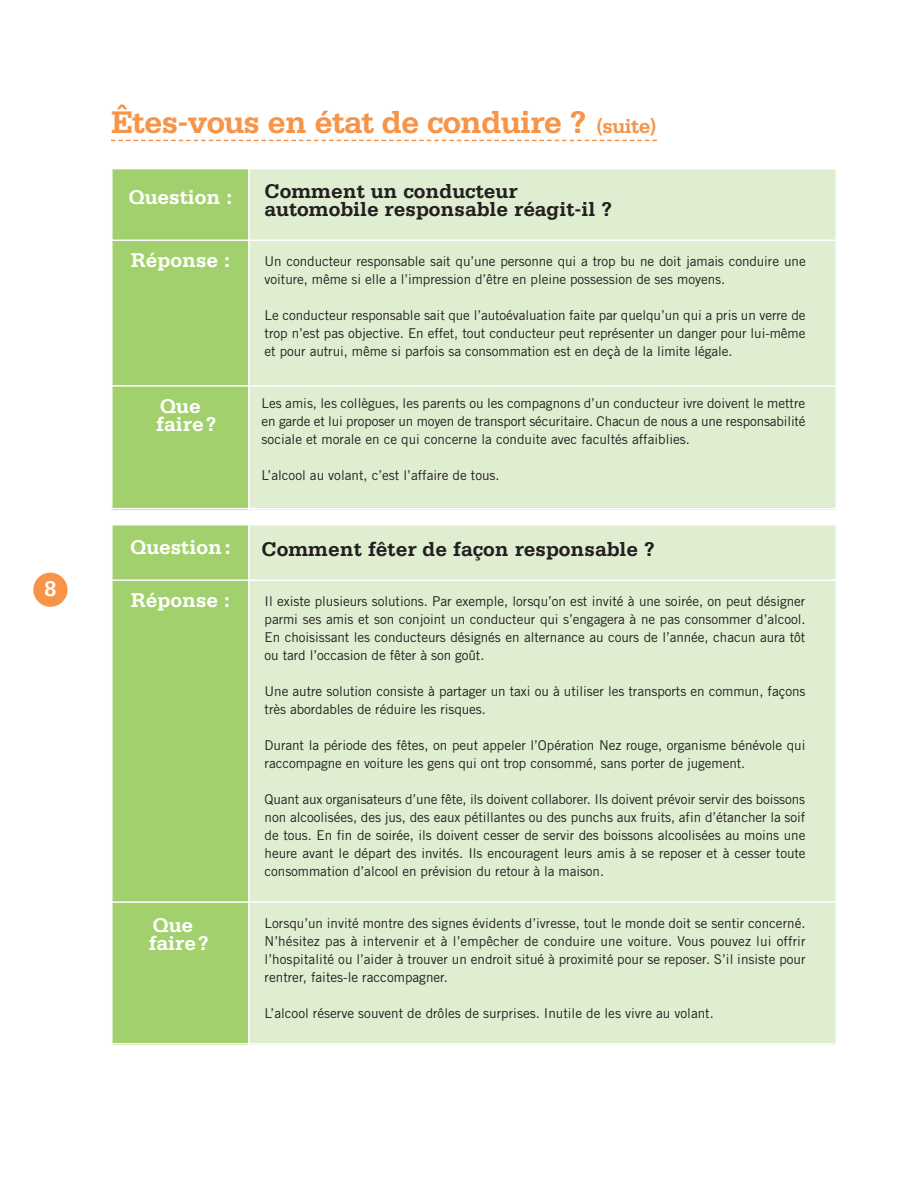
<style>
.page{position:relative;width:918px;height:1188px;background:#fff}
.page>*{position:absolute;margin:0;border:0;box-sizing:border-box;transform-origin:0 0}
.t1{font:700 33px "Serifa";letter-spacing:-.025em;color:#f79447}
.t2{font:700 22.5px "Serifa";color:#fff}
.t3{font:700 21px/18px "Serifa";color:#231f20}
.t4{font:700 21px/18px "Serifa";color:#fff}
.t5{font:13.5px/18px "Trade Gothic";letter-spacing:-.005em;color:#231f20;text-align:justify}
.s1{font-size:21px}
</style>
<div class="page">
<svg style="left:111px;top:140px;width:546px;height:1px"></svg>
<div style="left:33px;top:573px;width:34px;height:34px;background:#f79447;border-radius:50%"></div>
<div style="left:111px;top:168px;width:138px;height:72px;background:#a2d06d"></div>
<div style="left:249px;top:168px;width:588px;height:72px;background:#dfedd0"></div>
<div style="left:111px;top:240px;width:138px;height:146px;background:#a2d06d"></div>
<div style="left:249px;top:240px;width:588px;height:146px;background:#dfedd0"></div>
<div style="left:111px;top:386px;width:138px;height:123px;background:#a2d06d"></div>
<div style="left:249px;top:386px;width:588px;height:123px;background:#dfedd0"></div>
<hr style="left:111px;top:168px;width:2px;height:341px;background:#fff">
<hr style="left:248px;top:168px;width:2px;height:341px;background:#fff">
<hr style="left:836px;top:168px;width:1px;height:341px;background:#fff">
<hr style="left:111px;top:168px;width:726px;height:1px;background:#fff">
<hr style="left:111px;top:240px;width:726px;height:1px;background:#fff">
<hr style="left:111px;top:385px;width:726px;height:2px;background:#fff">
<hr style="left:111px;top:508px;width:726px;height:1px;background:#fff">
<div style="left:111px;top:524px;width:138px;height:56px;background:#a2d06d"></div>
<div style="left:249px;top:524px;width:588px;height:56px;background:#dfedd0"></div>
<div style="left:111px;top:580px;width:138px;height:322px;background:#a2d06d"></div>
<div style="left:249px;top:580px;width:588px;height:322px;background:#dfedd0"></div>
<div style="left:111px;top:902px;width:138px;height:143px;background:#a2d06d"></div>
<div style="left:249px;top:902px;width:588px;height:143px;background:#dfedd0"></div>
<hr style="left:111px;top:524px;width:2px;height:521px;background:#fff">
<hr style="left:248px;top:524px;width:2px;height:521px;background:#fff">
<hr style="left:836px;top:524px;width:1px;height:521px;background:#fff">
<hr style="left:111px;top:524px;width:726px;height:1px;background:#fff">
<hr style="left:111px;top:579px;width:726px;height:2px;background:#fff">
<hr style="left:111px;top:901px;width:726px;height:2px;background:#fff">
<hr style="left:111px;top:1043px;width:726px;height:2px;background:#fff">
<h2 class="t2" style="left:44px;top:581px;width:14px">8</h2>
<h1 class="t1" style="left:111px;top:112px;width:547px">Êtes-vous en état de conduire ? <span class="s1">(suite)</span></h1>
<h3 class="t4" style="left:128px;top:190px;width:105px">Question :</h3>
<h3 class="t3" style="left:265px;top:184px;width:349px">Comment un conducteur automobile responsable réagit-il ?</h3>
<h3 class="t4" style="left:131px;top:253px;width:101px">Réponse :</h3>
<p class="t5" style="left:265px;top:253px;width:543px">Un conducteur responsable sait qu’une personne qui a trop bu ne doit jamais conduire une voiture, même si elle a l’impression d’être en pleine possession de ses moyens.</p>
<p class="t5" style="left:265px;top:307px;width:542px">Le conducteur responsable sait que l’autoévaluation faite par quelqu’un qui a pris un verre de trop n’est pas objective. En effet, tout conducteur peut représenter un danger pour lui-même et pour autrui, même si parfois sa consommation est en deçà de la limite légale.</p>
<h3 class="t4" style="left:156px;top:399px;width:62px">Que faire?</h3>
<p class="t5" style="left:262px;top:396px;width:546px">Les amis, les collègues, les parents ou les compagnons d’un conducteur ivre doivent le mettre en garde et lui proposer un moyen de transport sécuritaire. Chacun de nous a une responsabilité sociale et morale en ce qui concerne la conduite avec facultés affaiblies.</p>
<p class="t5" style="left:262px;top:468px;width:240px">L’alcool au volant, c’est l’affaire de tous.</p>
<h3 class="t4" style="left:130px;top:540px;width:102px">Question:</h3>
<h3 class="t3" style="left:262px;top:542px;width:394px">Comment fêter de façon responsable ?</h3>
<h3 class="t4" style="left:131px;top:593px;width:101px">Réponse :</h3>
<p class="t5" style="left:265px;top:593px;width:542px">Il existe plusieurs solutions. Par exemple, lorsqu’on est invité à une soirée, on peut désigner parmi ses amis et son conjoint un conducteur qui s’engagera à ne pas consommer d’alcool.<br>En choisissant les conducteurs désignés en alternance au cours de l’année, chacun aura tôt ou tard l’occasion de fêter à son goût.</p>
<p class="t5" style="left:265px;top:683px;width:542px">Une autre solution consiste à partager un taxi ou à utiliser les transports en commun, façons très abordables de réduire les risques.</p>
<p class="t5" style="left:265px;top:737px;width:542px">Durant la période des fêtes, on peut appeler l’Opération Nez rouge, organisme bénévole qui raccompagne en voiture les gens qui ont trop consommé, sans porter de jugement.</p>
<p class="t5" style="left:265px;top:791px;width:543px">Quant aux organisateurs d’une fête, ils doivent collaborer. Ils doivent prévoir servir des boissons non alcoolisées, des jus, des eaux pétillantes ou des punchs aux fruits, afin d’étancher la soif de tous. En fin de soirée, ils doivent cesser de servir des boissons alcoolisées au moins une heure avant le départ des invités. Ils encouragent leurs amis à se reposer et à cesser toute consommation d’alcool en prévision du retour à la maison.</p>
<h3 class="t4" style="left:148px;top:918px;width:62px">Que faire?</h3>
<p class="t5" style="left:265px;top:915px;width:542px">Lorsqu’un invité montre des signes évidents d’ivresse, tout le monde doit se sentir concerné.<br>N’hésitez pas à intervenir et à l’empêcher de conduire une voiture. Vous pouvez lui offrir l’hospitalité ou l’aider à trouver un endroit situé à proximité pour se reposer. S’il insiste pour rentrer, faites-le raccompagner.</p>
<p class="t5" style="left:265px;top:1005px;width:451px">L’alcool réserve souvent de drôles de surprises. Inutile de les vivre au volant.</p>
</div>
